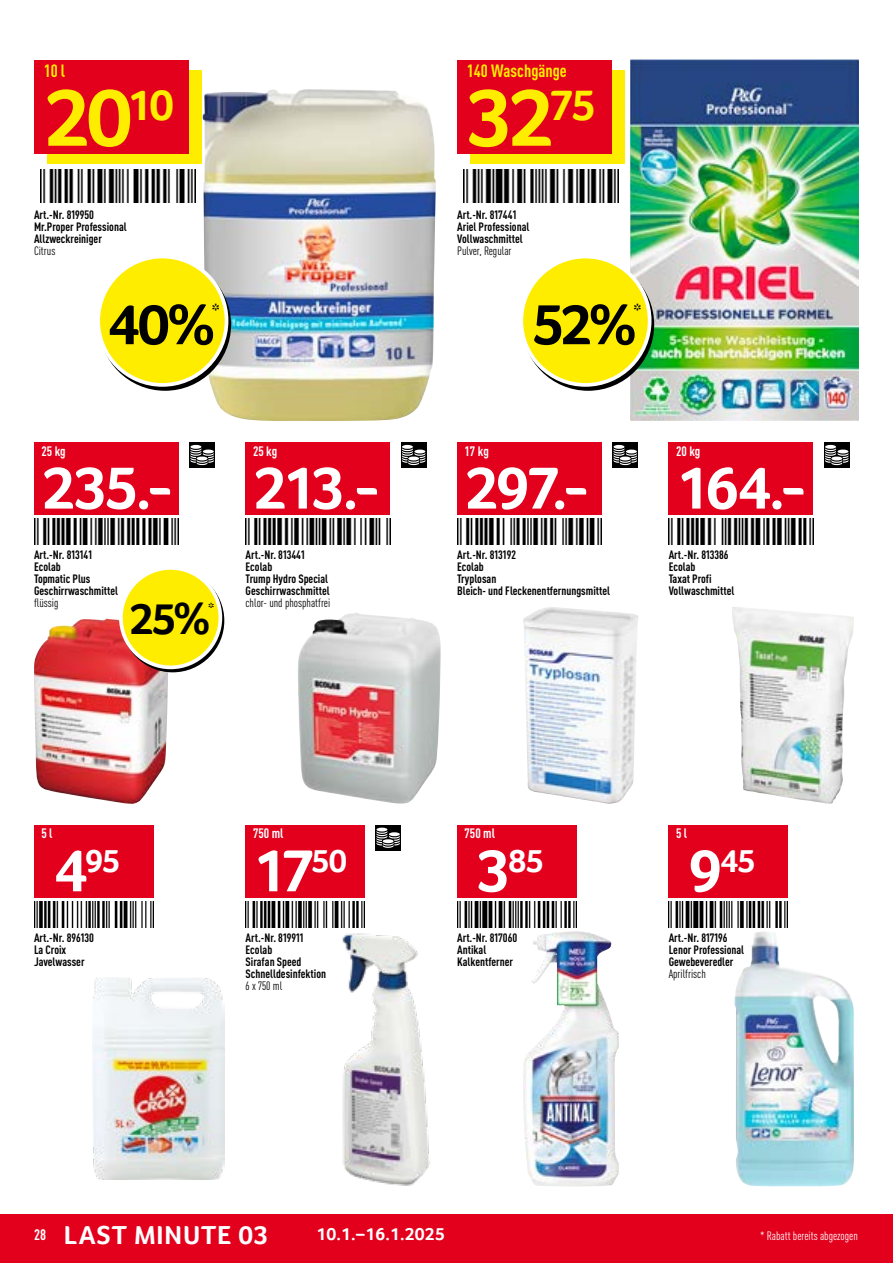
<style>
.page{position:relative;width:893px;height:1263px;background:#fff}
.page>*{position:absolute;margin:0;border:0;box-sizing:border-box;transform-origin:0 0}
.Preis_HOT{font:700 84px "Transgourmet";color:#ffed00}
.Preis_weiss{font:700 61.5px "Transgourmet";letter-spacing:-.05em;color:#fff}
.Rabattbutton{font:700 58.5px "Transgourmet";color:#000}
.Rabattbutton-2{font:700 45px "Transgourmet";color:#000}
.Preis_weiss-2{font:700 33.3px "Transgourmet";color:#fff}
.t1{font:700 26.7px "Transgourmet";letter-spacing:.035em;color:#fff}
.Rabattbutton-3{font:700 19.5px "Transgourmet";color:#000}
.t2{font:700 18px "Transgourmet";letter-spacing:.01em;color:#fff}
.Unit_HOT{font:700 condensed 17.55px "DINOT";color:#ffed00}
.Rabattbutton-4{font:700 15px "Transgourmet";color:#000}
.Unit_weiss{font:700 condensed 13.5px "DINOT";letter-spacing:-.005em;color:#fff}
.t3{font:700 condensed 12px/12px "DINOT";color:#000}
.t4{font:condensed 12px "DINOT";color:#000}
.t5{font:condensed 12px "DINOT";color:#fff}
.s1{font-size:61.5px}
.s2{font-family:"DINOT";font-stretch:condensed;font-size:15px}
</style>
<div class="page">
<div style="left:0;top:1214px;width:893px;height:49px;background:#e3001d"></div>
<img style="left:203px;top:89px;width:233px;height:332px">
<img style="left:630px;top:60px;width:229px;height:361px">
<img style="left:34px;top:619px;width:134px;height:185px">
<img style="left:298px;top:613px;width:143px;height:191px">
<img style="left:523px;top:607px;width:115px;height:197px">
<img style="left:732px;top:607px;width:122px;height:197px">
<img style="left:93px;top:977px;width:131px;height:202px">
<img style="left:342px;top:933px;width:88px;height:253px">
<img style="left:523px;top:931px;width:96px;height:255px">
<img style="left:734px;top:931px;width:120px;height:255px">
<div style="left:47px;top:70px;width:155px;height:94px;background:#ffed00"></div>
<div style="left:34px;top:60px;width:155px;height:93px;background:#e3001d"></div>
<div style="left:98px;top:257px;width:129px;height:128px;background:#ffed00;border-radius:50%"></div>
<div style="left:96px;top:255px;width:132px;height:132px;border:4px solid #fff;border-radius:50%"></div>
<img style="left:40px;top:170px;width:155px;height:33px">
<div style="left:470px;top:70px;width:155px;height:94px;background:#ffed00"></div>
<div style="left:457px;top:60px;width:155px;height:93px;background:#e3001d"></div>
<div style="left:521px;top:257px;width:129px;height:128px;background:#ffed00;border-radius:50%"></div>
<div style="left:519px;top:255px;width:132px;height:132px;border:4px solid #fff;border-radius:50%"></div>
<img style="left:463px;top:170px;width:155px;height:33px">
<div style="left:34px;top:442px;width:145px;height:72px;background:#e3001d"></div>
<div style="left:189px;top:442px;width:26px;height:26px;background:#000"></div>
<svg style="left:190px;top:445px;width:24px;height:20px"></svg>
<div style="left:121px;top:568px;width:99px;height:99px;background:#ffed00;border-radius:50%"></div>
<div style="left:119px;top:566px;width:103px;height:103px;border:4px solid #fff;border-radius:50%"></div>
<img style="left:34px;top:519px;width:145px;height:25px">
<div style="left:246px;top:442px;width:144px;height:72px;background:#e3001d"></div>
<div style="left:401px;top:442px;width:25px;height:26px;background:#000"></div>
<svg style="left:402px;top:445px;width:23px;height:20px"></svg>
<img style="left:246px;top:519px;width:144px;height:25px">
<div style="left:457px;top:442px;width:145px;height:72px;background:#e3001d"></div>
<svg style="left:612px;top:442px;width:26px;height:26px"></svg>
<svg style="left:614px;top:445px;width:23px;height:20px"></svg>
<img style="left:457px;top:519px;width:145px;height:25px">
<div style="left:669px;top:442px;width:144px;height:72px;background:#e3001d"></div>
<div style="left:824px;top:442px;width:25px;height:26px;background:#000"></div>
<svg style="left:825px;top:445px;width:23px;height:20px"></svg>
<img style="left:669px;top:519px;width:144px;height:25px">
<div style="left:34px;top:825px;width:119px;height:72px;background:#e3001d"></div>
<img style="left:34px;top:901px;width:119px;height:26px">
<div style="left:246px;top:825px;width:119px;height:72px;background:#e3001d"></div>
<div style="left:375px;top:825px;width:26px;height:25px;background:#000"></div>
<svg style="left:376px;top:828px;width:24px;height:20px"></svg>
<img style="left:246px;top:901px;width:119px;height:26px">
<div style="left:457px;top:825px;width:119px;height:72px;background:#e3001d"></div>
<img style="left:457px;top:901px;width:119px;height:26px">
<div style="left:669px;top:825px;width:119px;height:72px;background:#e3001d"></div>
<img style="left:669px;top:901px;width:119px;height:26px">
<p class="Unit_HOT" style="left:44px;top:60px;width:23px">10 l</p>
<p class="Preis_HOT" style="left:44px;top:68px;width:132px">20<sup>10</sup></p>
<p class="t3" style="left:34px;top:208px;width:62px">Art.-Nr. 819950</p>
<p class="t3" style="left:34px;top:220px;width:94px">Mr.Proper Professional<br>Allzweckreiniger</p>
<p class="t4" style="left:34px;top:243px;width:23px">Citrus</p>
<p class="Rabattbutton" style="left:108px;top:290px;width:109px">40%</p>
<p class="Rabattbutton-3" style="left:212px;top:299px;width:10px">*</p>
<p class="Unit_weiss" style="left:41px;top:443px;width:26px">25 kg</p>
<p class="Preis_weiss" style="left:42px;top:451px;width:134px">235.-</p>
<p class="t3" style="left:34px;top:548px;width:60px">Art.-Nr. 813141</p>
<p class="t3" style="left:34px;top:560px;width:86px">Ecolab<br>Topmatic Plus<br>Geschirrwaschmittel</p>
<p class="t4" style="left:34px;top:596px;width:26px">flüssig</p>
<p class="Rabattbutton-2" style="left:129px;top:592px;width:83px">25%</p>
<p class="Rabattbutton-4" style="left:208px;top:599px;width:8px">*</p>
<p class="Unit_weiss" style="left:253px;top:443px;width:26px">25 kg</p>
<p class="Preis_weiss" style="left:253px;top:451px;width:129px">213.-</p>
<p class="t3" style="left:246px;top:548px;width:61px">Art.-Nr. 813441</p>
<p class="t3" style="left:246px;top:560px;width:86px">Ecolab<br>Trump Hydro Special<br>Geschirrwaschmittel</p>
<p class="t4" style="left:246px;top:596px;width:86px">chlor- und phosphatfrei</p>
<p class="Unit_weiss" style="left:41px;top:825px;width:13px">5 l</p>
<p class="Preis_weiss-2" style="left:54px;top:841px;width:68px"><span class="s1">4</span>95</p>
<p class="t3" style="left:34px;top:931px;width:61px">Art.-Nr. 896130</p>
<p class="t3" style="left:34px;top:943px;width:52px">La Croix<br>Javelwasser</p>
<p class="Unit_weiss" style="left:253px;top:825px;width:32px">750 ml</p>
<p class="Preis_weiss" style="left:253px;top:834px;width:95px">17<sup>50</sup></p>
<p class="t3" style="left:246px;top:931px;width:59px">Art.-Nr. 819911</p>
<p class="t3" style="left:246px;top:943px;width:82px">Ecolab<br>Sirafan Speed<br>Schnelldesinfektion</p>
<p class="t4" style="left:246px;top:978px;width:38px">6 x 750 ml</p>
<p class="Unit_HOT" style="left:467px;top:60px;width:101px">140 Waschgänge</p>
<p class="Preis_HOT" style="left:467px;top:68px;width:131px">32<sup>75</sup></p>
<p class="t3" style="left:457px;top:208px;width:61px">Art.-Nr. 817441</p>
<p class="t3" style="left:457px;top:220px;width:74px">Ariel Professional<br>Vollwaschmittel</p>
<p class="t4" style="left:457px;top:243px;width:56px">Pulver, Regular</p>
<p class="Rabattbutton" style="left:532px;top:290px;width:106px">52%</p>
<p class="Rabattbutton-3" style="left:633px;top:299px;width:10px">*</p>
<p class="Unit_weiss" style="left:465px;top:443px;width:26px">17 kg</p>
<p class="Preis_weiss" style="left:465px;top:451px;width:127px">297.-</p>
<p class="t3" style="left:457px;top:548px;width:60px">Art.-Nr. 813192</p>
<p class="t3" style="left:457px;top:560px;width:155px">Ecolab<br>Tryplosan<br>Bleich- und Fleckenentfernungsmittel</p>
<p class="Unit_weiss" style="left:676px;top:443px;width:26px">20 kg</p>
<p class="Preis_weiss" style="left:676px;top:451px;width:133px">164.-</p>
<p class="t3" style="left:669px;top:548px;width:61px">Art.-Nr. 813386</p>
<p class="t3" style="left:669px;top:560px;width:67px">Ecolab<br>Taxat Profi<br>Vollwaschmittel</p>
<p class="Unit_weiss" style="left:465px;top:825px;width:32px">750 ml</p>
<p class="Preis_weiss-2" style="left:477px;top:841px;width:69px"><span class="s1">3</span>85</p>
<p class="t3" style="left:457px;top:931px;width:62px">Art.-Nr. 817060</p>
<p class="t3" style="left:457px;top:943px;width:58px">Antikal<br>Kalkentferner</p>
<p class="Unit_weiss" style="left:676px;top:825px;width:13px">5 l</p>
<p class="Preis_weiss-2" style="left:688px;top:841px;width:69px"><span class="s1">9</span>45</p>
<p class="t3" style="left:669px;top:931px;width:60px">Art.-Nr. 817196</p>
<p class="t3" style="left:669px;top:943px;width:77px">Lenor Professional<br>Gewebeveredler</p>
<p class="t4" style="left:669px;top:966px;width:39px">Aprilfrisch</p>
<p class="t1" style="left:34px;top:1220px;width:236px"><span class="s2">28</span> LAST MINUTE 03</p>
<p class="t2" style="left:316px;top:1224px;width:130px">10.1.–16.1.2025</p>
<p class="t5" style="left:760px;top:1229px;width:99px">* Rabatt bereits abgezogen</p>
</div>
